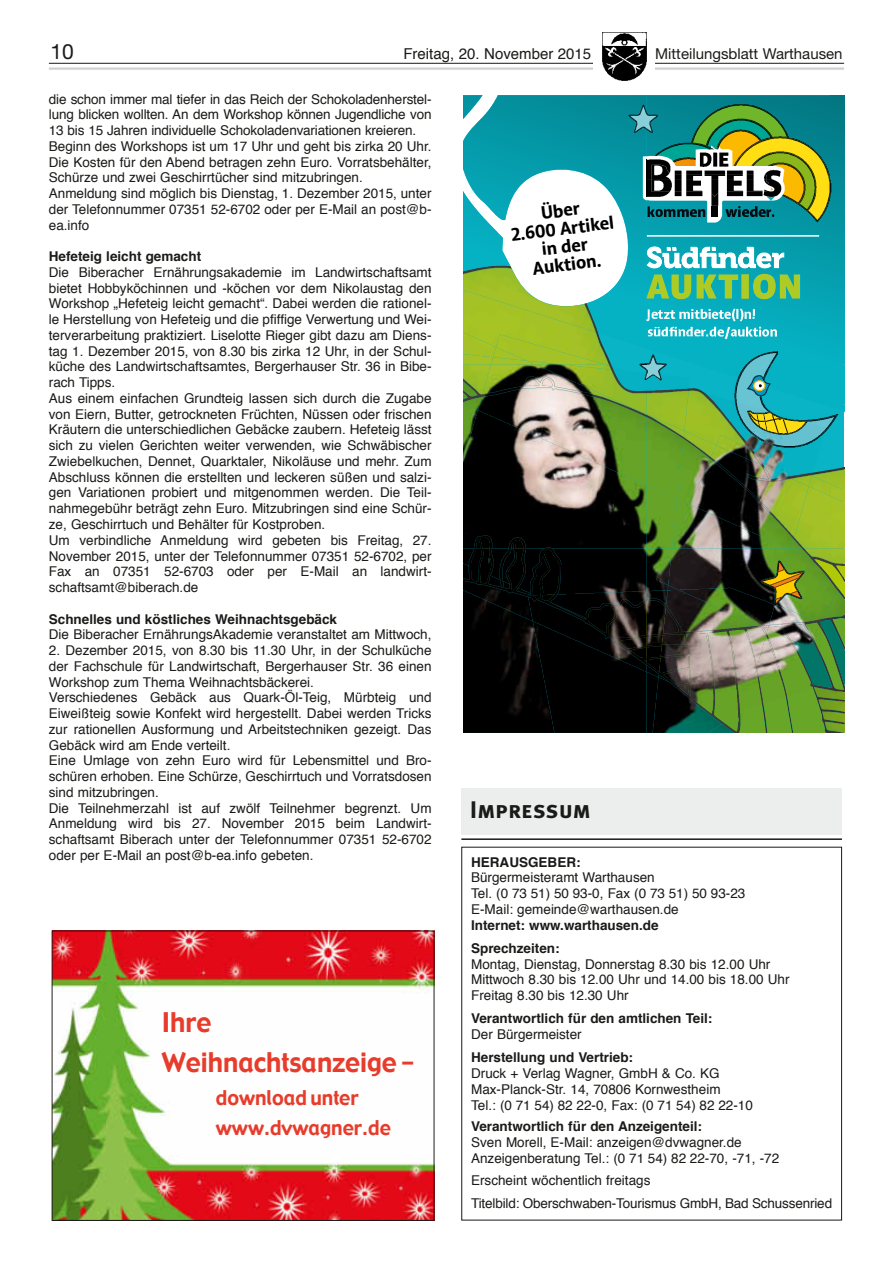
<style>
.page{position:relative;width:893px;height:1263px;background:#fff}
.page>*{position:absolute;margin:0;border:0;box-sizing:border-box;transform-origin:0 0}
.t1{font:26.4px/39.8px "Gadget";color:#e73c2b;scale:.95 1}
.t2{font:24px "Meta Plus Bold Caps";color:#1a1a18}
.t3{font:21px "Helvetica Neue";color:#1a1a18}
.t4{font:19.8px/29.7px "Gadget";color:#e73c2b;scale:.95 1}
.t5{font:700 18px "Acorde";color:#000}
.t6{font:15px "Helvetica Neue";color:#1a1a18}
.t7{font:15px "Helvetica";color:#1a1a18}
.t8{font:13.5px/15.8px "Helvetica";color:#1a1a18}
.t9{font:700 13.5px/23.2px "Helvetica";color:#1a1a18}
</style>
<div class="page">
<hr style="left:49px;top:67px;width:795px;height:3px;background:#cfd0d0">
<hr style="left:49px;top:63px;width:795px;height:1px;background:#1a1a18">
<div style="left:593px;top:32px;width:62px;height:50px;background:#fff"></div>
<img style="left:602px;top:32px;width:45px;height:49px">
<div style="left:461px;top:847px;width:381px;height:373px;border:1px solid #1a1a18"></div>
<div style="left:461px;top:788px;width:381px;height:46px;background:#eceded"></div>
<hr style="left:461px;top:838px;width:381px;height:2px;background:#1a1a18">
<img style="left:54px;top:932px;width:378px;height:287px">
<div style="left:52px;top:930px;width:382px;height:291px;border:1px solid #1a1a18"></div>
<svg style="left:491px;top:321px;width:340px;height:80px;background:#2f9b89"></svg>
<svg style="left:464px;top:401px;width:380px;height:254px;background:#424937"></svg>
<img style="left:831px;top:95px;width:13px;height:269px">
<img style="left:464px;top:321px;width:46px;height:11px">
<img style="left:510px;top:321px;width:79px;height:11px">
<img style="left:608px;top:348px;width:1px;height:16px">
<img style="left:589px;top:321px;width:58px;height:27px">
<img style="left:464px;top:357px;width:19px;height:7px">
<img style="left:483px;top:341px;width:125px;height:23px">
<img style="left:493px;top:357px;width:3px;height:4px">
<img style="left:496px;top:335px;width:108px;height:29px">
<img style="left:464px;top:332px;width:32px;height:25px">
<img style="left:748px;top:326px;width:29px;height:9px">
<img style="left:748px;top:335px;width:29px;height:4px">
<img style="left:748px;top:346px;width:83px;height:6px">
<img style="left:647px;top:326px;width:101px;height:38px">
<svg style="left:464px;top:95px;width:368px;height:226px"></svg>
<img style="left:582px;top:456px;width:65px;height:29px">
<img style="left:482px;top:415px;width:165px;height:2px">
<img style="left:482px;top:390px;width:165px;height:25px">
<img style="left:464px;top:537px;width:124px;height:12px">
<img style="left:491px;top:541px;width:61px;height:3px">
<img style="left:582px;top:385px;width:65px;height:29px">
<img style="left:611px;top:370px;width:36px;height:24px">
<img style="left:491px;top:544px;width:61px;height:5px">
<svg style="left:507px;top:539px;width:17px;height:37px"></svg>
<svg style="left:527px;top:377px;width:25px;height:9px"></svg>
<img style="left:614px;top:370px;width:33px;height:21px">
<img style="left:478px;top:403px;width:3px;height:7px">
<img style="left:464px;top:394px;width:18px;height:9px">
<img style="left:464px;top:364px;width:27px;height:30px">
<img style="left:464px;top:378px;width:18px;height:16px">
<img style="left:464px;top:403px;width:14px;height:58px">
<img style="left:631px;top:372px;width:8px;height:4px">
<img style="left:562px;top:364px;width:43px;height:6px">
<svg style="left:605px;top:364px;width:8px;height:6px"></svg>
<img style="left:612px;top:366px;width:17px;height:5px">
<img style="left:647px;top:439px;width:37px;height:46px">
<img style="left:647px;top:437px;width:37px;height:2px">
<img style="left:647px;top:431px;width:37px;height:6px">
<img style="left:647px;top:393px;width:42px;height:38px">
<img style="left:647px;top:380px;width:42px;height:13px">
<img style="left:794px;top:490px;width:37px;height:47px">
<img style="left:809px;top:484px;width:22px;height:12px">
<img style="left:650px;top:375px;width:40px;height:13px">
<img style="left:764px;top:508px;width:1px;height:12px">
<img style="left:794px;top:506px;width:9px;height:31px">
<img style="left:765px;top:506px;width:29px;height:31px">
<img style="left:690px;top:520px;width:98px;height:17px">
<img style="left:720px;top:475px;width:92px;height:11px">
<img style="left:748px;top:475px;width:63px;height:4px">
<img style="left:752px;top:475px;width:54px;height:2px">
<svg style="left:639px;top:354px;width:28px;height:26px"></svg>
<img style="left:647px;top:485px;width:30px;height:52px">
<img style="left:812px;top:472px;width:19px;height:12px">
<img style="left:677px;top:455px;width:33px;height:49px">
<img style="left:684px;top:457px;width:26px;height:2px">
<img style="left:711px;top:447px;width:5px;height:10px">
<img style="left:684px;top:447px;width:27px;height:10px">
<img style="left:672px;top:499px;width:18px;height:38px">
<img style="left:684px;top:428px;width:35px;height:19px">
<img style="left:719px;top:411px;width:93px;height:64px">
<img style="left:750px;top:450px;width:70px;height:23px">
<img style="left:831px;top:503px;width:13px;height:34px">
<img style="left:838px;top:405px;width:6px;height:7px">
<img style="left:831px;top:491px;width:13px;height:12px">
<img style="left:838px;top:364px;width:6px;height:41px">
<svg style="left:732px;top:352px;width:106px;height:98px;background:#2fa9a8"></svg>
<img style="left:831px;top:469px;width:13px;height:22px">
<img style="left:582px;top:643px;width:6px;height:12px">
<img style="left:586px;top:618px;width:2px;height:21px">
<img style="left:533px;top:595px;width:53px;height:25px">
<div style="left:554px;top:655px;width:34px;height:78px;background:#000"></div>
<img style="left:559px;top:597px;width:29px;height:3px">
<img style="left:550px;top:600px;width:38px;height:18px">
<img style="left:508px;top:549px;width:15px;height:27px">
<svg style="left:471px;top:538px;width:20px;height:11px"></svg>
<svg style="left:532px;top:548px;width:27px;height:53px"></svg>
<img style="left:471px;top:549px;width:9px;height:27px">
<img style="left:480px;top:549px;width:11px;height:27px">
<img style="left:469px;top:595px;width:64px;height:19px">
<img style="left:464px;top:595px;width:64px;height:2px">
<img style="left:464px;top:576px;width:67px;height:19px">
<img style="left:468px;top:580px;width:63px;height:15px">
<img style="left:464px;top:614px;width:90px;height:119px">
<img style="left:560px;top:580px;width:28px;height:14px">
<img style="left:500px;top:580px;width:60px;height:14px">
<img style="left:542px;top:550px;width:17px;height:45px">
<img style="left:532px;top:556px;width:16px;height:39px">
<img style="left:588px;top:537px;width:256px;height:196px">
<img style="left:831px;top:564px;width:11px;height:24px">
<img style="left:831px;top:590px;width:13px;height:27px">
<h3 class="t3" style="left:50px;top:44px;width:25px">10</h3>
<p class="t7" style="left:403px;top:47px;width:189px">Freitag, 20. November 2015</p>
<p class="t6" style="left:655px;top:48px;width:189px">Mitteilungsblatt Warthausen</p>
<p class="t8" style="left:49px;top:92px;width:384px">die schon immer mal tiefer in das Reich der Schokoladenherstel&shy;lung blicken wollten. An dem Workshop können Jugendliche von 13 bis 15 Jahren individuelle Schokoladenvariationen kreieren.<br>Beginn des Workshops ist um 17 Uhr und geht bis zirka 20 Uhr.<br>Die Kosten für den Abend betragen zehn Euro. Vorratsbehälter, Schürze und zwei Geschirrtücher sind mitzubringen.<br>Anmeldung sind möglich bis Dienstag, 1. Dezember 2015, unter der Telefonnummer 07351 52-6702 oder per E-Mail an post@b&shy;ea.info</p>
<p class="t9" style="left:49px;top:246px;width:154px">Hefeteig leicht gemacht</p>
<p class="t8" style="left:49px;top:265px;width:384px">Die Biberacher Ernährungsakademie im Landwirtschaftsamt bietet Hobbyköchinnen und -köchen vor dem Nikolaustag den Workshop „Hefeteig leicht gemacht“. Dabei werden die rationel&shy;le Herstellung von Hefeteig und die pfiffige Verwertung und Wei&shy;terverarbeitung praktiziert. Liselotte Rieger gibt dazu am Diens&shy;tag 1. Dezember 2015, von 8.30 bis zirka 12 Uhr, in der Schul&shy;küche des Landwirtschaftsamtes, Bergerhauser Str. 36 in Bibe&shy;rach Tipps.<br>Aus einem einfachen Grundteig lassen sich durch die Zugabe von Eiern, Butter, getrockneten Früchten, Nüssen oder frischen Kräutern die unterschiedlichen Gebäcke zaubern. Hefeteig lässt sich zu vielen Gerichten weiter verwenden, wie Schwäbischer Zwiebelkuchen, Dennet, Quarktaler, Nikoläuse und mehr. Zum Abschluss können die erstellten und leckeren süßen und salzi&shy;gen Variationen probiert und mitgenommen werden. Die Teil&shy;nahmegebühr beträgt zehn Euro. Mitzubringen sind eine Schür&shy;ze, Geschirrtuch und Behälter für Kostproben.<br>Um verbindliche Anmeldung wird gebeten bis Freitag, 27.<br>November 2015, unter der Telefonnummer 07351 52-6702, per Fax an 07351 52-6703 oder per E-Mail an landwirt&shy;schaftsamt@biberach.de</p>
<p class="t9" style="left:49px;top:608px;width:290px">Schnelles und köstliches Weihnachtsgebäck</p>
<p class="t8" style="left:49px;top:628px;width:384px">Die Biberacher ErnährungsAkademie veranstaltet am Mittwoch,</p>
<p class="t8" style="left:49px;top:643px;width:384px">2. Dezember 2015, von 8.30 bis 11.30 Uhr, in der Schulküche der Fachschule für Landwirtschaft, Bergerhauser Str. 36 einen Workshop zum Thema Weihnachtsbäckerei.<br>Verschiedenes Gebäck aus Quark-Öl-Teig, Mürbteig und Eiweißteig sowie Konfekt wird hergestellt. Dabei werden Tricks zur rationellen Ausformung und Arbeitstechniken gezeigt. Das Gebäck wird am Ende verteilt.<br>Eine Umlage von zehn Euro wird für Lebensmittel und Bro&shy;schüren erhoben. Eine Schürze, Geschirrtuch und Vorratsdosen sind mitzubringen.<br>Die Teilnehmerzahl ist auf zwölf Teilnehmer begrenzt. Um Anmeldung wird bis 27. November 2015 beim Landwirt&shy;schaftsamt Biberach unter der Telefonnummer 07351 52-6702 oder per E-Mail an post@b-ea.info gebeten.</p>
<h1 class="t1" style="left:162px;top:1002px;width:267px">Ihre<br>Weihnachtsanzeige –</h1>
<h3 class="t4" style="left:216px;top:1082px;width:186px">download unter www.dvwagner.de</h3>
<h3 class="t5" style="left:540px;top:203px;width:40px;rotate:-7deg">Über</h3>
<h3 class="t5" style="left:510px;top:224px;width:105px;rotate:-7deg">2.600 Artikel</h3>
<h3 class="t5" style="left:541px;top:239px;width:48px;rotate:-7deg">in der</h3>
<h3 class="t5" style="left:531px;top:258px;width:70px;rotate:-7deg">Auktion.</h3>
<h2 class="t2" style="left:470px;top:796px;width:122px">Impressum</h2>
<p class="t9" style="left:471px;top:851px;width:111px">HERAUSGEBER:</p>
<p class="t8" style="left:471px;top:871px;width:276px">Bürgermeisteramt Warthausen<br>Tel. (0 73 51) 50 93-0, Fax (0 73 51) 50 93-23<br>E-Mail: gemeinde@warthausen.de</p>
<p class="t9" style="left:471px;top:914px;width:189px">Internet: www.warthausen.de<br>Sprechzeiten:</p>
<p class="t8" style="left:471px;top:957px;width:320px">Montag, Dienstag, Donnerstag 8.30 bis 12.00 Uhr<br>Mittwoch 8.30 bis 12.00 Uhr und 14.00 bis 18.00 Uhr<br>Freitag 8.30 bis 12.30 Uhr</p>
<p class="t9" style="left:471px;top:1008px;width:243px">Verantwortlich für den amtlichen Teil:</p>
<p class="t8" style="left:471px;top:1028px;width:112px">Der Bürgermeister</p>
<p class="t9" style="left:471px;top:1047px;width:164px">Herstellung und Vertrieb:</p>
<p class="t8" style="left:471px;top:1067px;width:283px">Druck + Verlag Wagner, GmbH &amp; Co. KG<br>Max-Planck-Str. 14, 70806 Kornwestheim<br>Tel.: (0 71 54) 82 22-0, Fax: (0 71 54) 82 22-10</p>
<p class="t9" style="left:471px;top:1116px;width:232px">Verantwortlich für den Anzeigenteil:</p>
<p class="t8" style="left:471px;top:1136px;width:310px">Sven Morell, E-Mail: anzeigen@dvwagner.de<br>Anzeigenberatung Tel.: (0 71 54) 82 22-70, -71, -72</p>
<p class="t8" style="left:471px;top:1169px;width:363px;line-height:23.2px">Erscheint wöchentlich freitags<br>Titelbild: Oberschwaben-Tourismus GmbH, Bad Schussenried</p>
</div>
